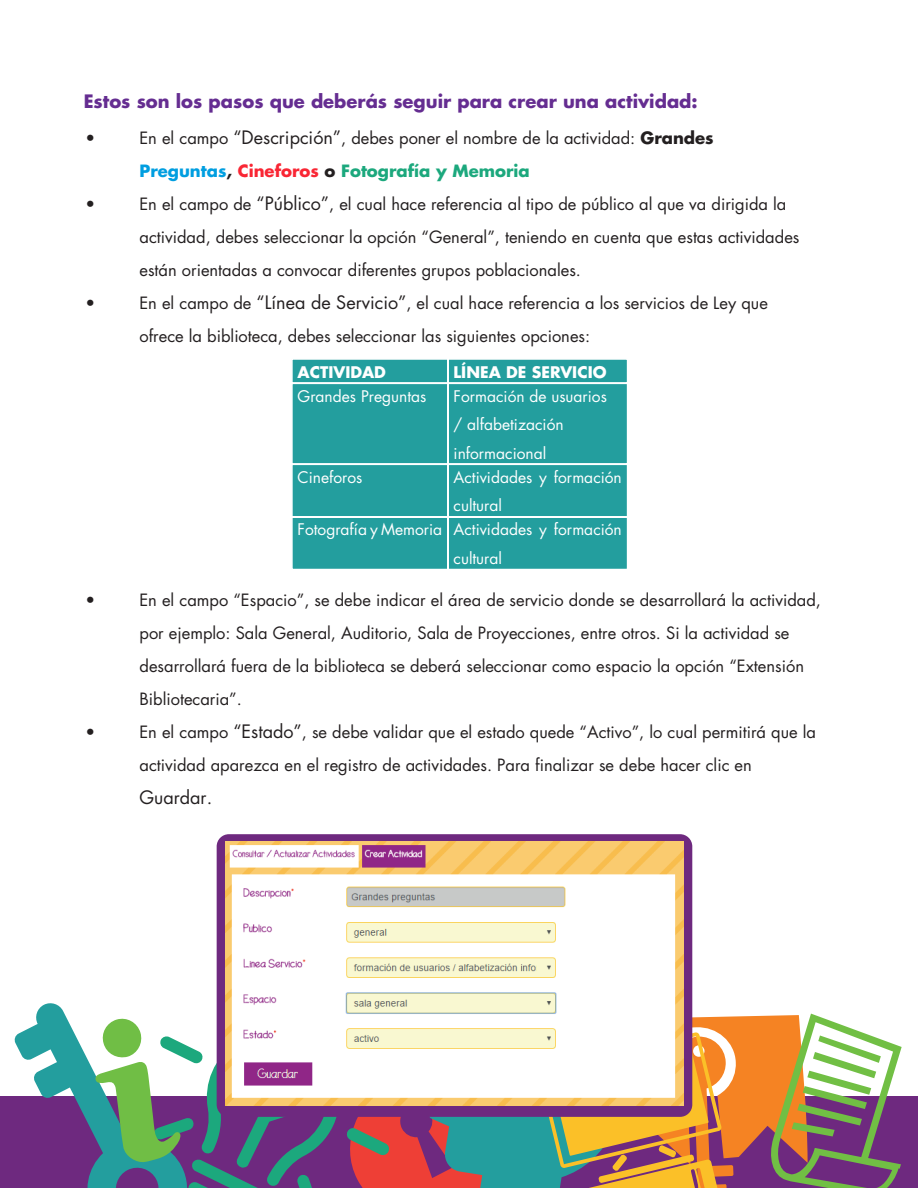
<style>
.page{position:relative;width:918px;height:1188px;background:#fff}
.page>*{position:absolute;margin:0;border:0;box-sizing:border-box;transform-origin:0 0}
.t1{font:700 18px "Futura";color:#652d91}
.t2{font:18px "Futura";color:#231f20}
.t3{font:16.5px/33px "Futura";color:#231f20}
.t4{font:15.6px/28.3px "Futura";color:#fff}
.t5{font:700 15.6px "Futura";color:#fff}
.s1{font-size:18px}
.s2{font-weight:700}
.s3{font-weight:700;color:#009ee0}
.s4{font-weight:700;color:#f92634}
.s5{font-weight:700;color:#1ca87d}
</style>
<div class="page">
<div style="left:0;top:1096px;width:918px;height:92px;background:#6e297f"></div>
<svg style="left:194px;top:976px;width:134px;height:212px"></svg>
<svg style="left:14px;top:1003px;width:180px;height:185px"></svg>
<svg style="left:328px;top:1002px;width:574px;height:186px"></svg>
<div style="left:217px;top:834px;width:475px;height:283px;background:#6e297f;border-radius:12px"></div>
<div style="left:292px;top:359px;width:335px;height:210px;background:#239e9e"></div>
<img style="left:225px;top:841px;width:458px;height:265px">
<p class="t1" style="left:84px;top:89px;width:616px">Estos son los pasos que deberás seguir para crear una actividad:</p>
<p class="t3" style="left:85px;top:122px;width:11px">•</p>
<p class="t3" style="left:139px;top:122px;width:576px">En el campo <span class="s1">“Descripción”</span>, debes poner el nombre de la actividad: <span class="s2">Grandes<br></span><span class="s3">Preguntas</span><span class="s2">,</span> <span class="s4">Cineforos</span> <span class="s2">o</span> <span class="s5">Fotografía y Memoria</span></p>
<p class="t3" style="left:85px;top:188px;width:11px">•</p>
<p class="t3" style="left:139px;top:188px;width:662px">En el campo de <span class="s1">“Público”</span>, el cual hace referencia al tipo de público al que va dirigida la actividad, debes seleccionar la opción “General”, teniendo en cuenta que estas actividades están orientadas a convocar diferentes grupos poblacionales.</p>
<p class="t3" style="left:85px;top:287px;width:11px">•</p>
<p class="t3" style="left:139px;top:287px;width:630px">En el campo de <span class="s1">“Línea de Servicio”</span>, el cual hace referencia a los servicios de Ley que ofrece la biblioteca, debes seleccionar las siguientes opciones:</p>
<p class="t5" style="left:298px;top:361px;width:90px">ACTIVIDAD</p>
<p class="t5" style="left:454px;top:361px;width:154px">LÍNEA DE SERVICIO</p>
<p class="t4" style="left:298px;top:382px;width:130px">Grandes Preguntas</p>
<p class="t4" style="left:454px;top:382px;width:155px">Formación de usuarios / alfabetización informacional</p>
<p class="t4" style="left:298px;top:463px;width:66px">Cineforos</p>
<p class="t4" style="left:454px;top:463px;width:170px">Actividades y formación cultural</p>
<p class="t4" style="left:454px;top:516px;width:170px;text-indent:-156px">Fotografía y Memoria Actividades y formación cultural</p>
<p class="t3" style="left:85px;top:584px;width:11px">•</p>
<p class="t3" style="left:139px;top:584px;width:683px">En el campo “Espacio”, se debe indicar el área de servicio donde se desarrollará la actividad, por ejemplo: Sala General, Auditorio, Sala de Proyecciones, entre otros. Si la actividad se desarrollará fuera de la biblioteca se deberá seleccionar como espacio la opción “Extensión Bibliotecaria”.</p>
<p class="t3" style="left:85px;top:716px;width:11px">•</p>
<p class="t3" style="left:139px;top:716px;width:678px">En el campo <span class="s1">“Estado”</span>, se debe validar que el estado quede “Activo”, lo cual permitirá que la actividad aparezca en el registro de actividades. Para finalizar se debe hacer clic en</p>
<p class="t2" style="left:139px;top:786px;width:74px">Guardar.</p>
</div>
